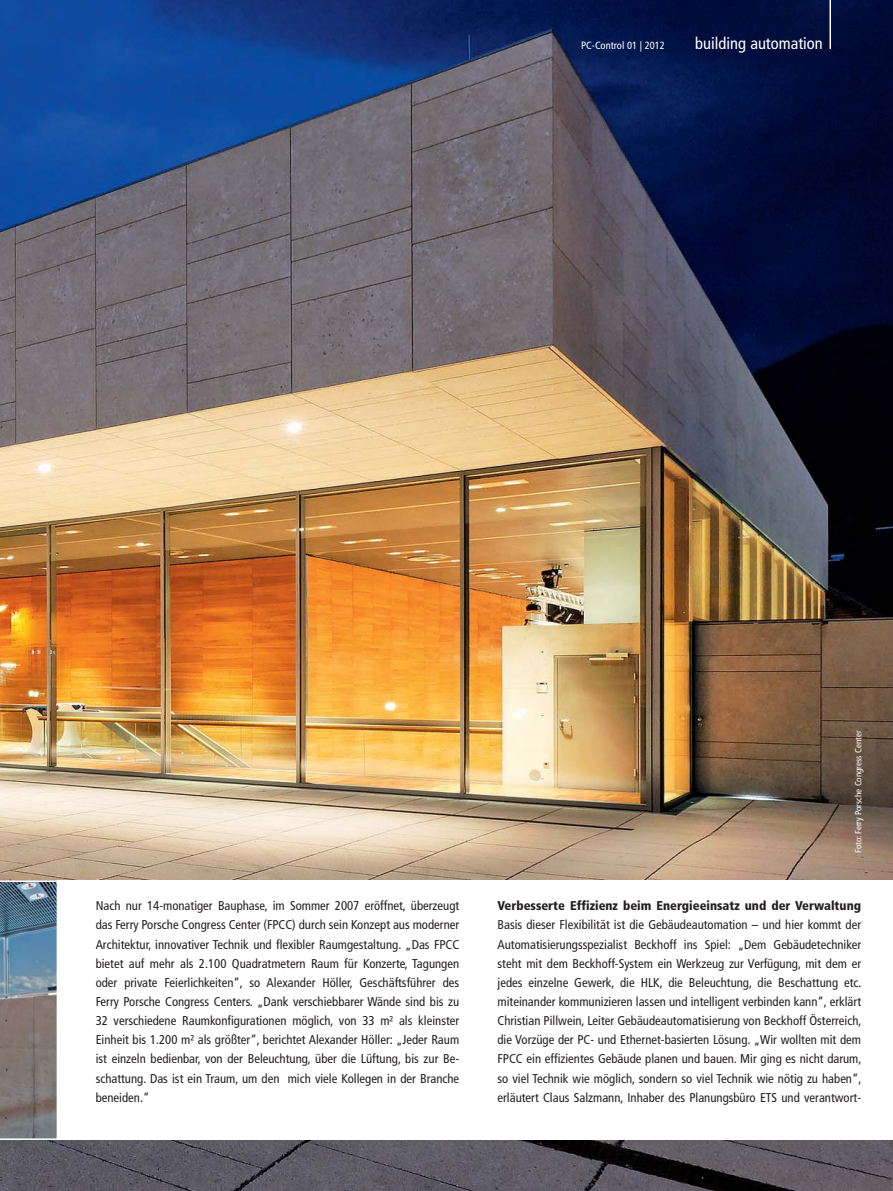
<style>
.page{position:relative;width:893px;height:1191px;background:#fff}
.page>*{position:absolute;margin:0;border:0;box-sizing:border-box;transform-origin:0 0}
.t1{font:condensed 16.5px "Frutiger LT Pro";color:#fff}
.t2{font:condensed 12.75px/19.2px "Frutiger LT Pro";color:#231f20;text-align:justify}
.t3{font:900 condensed 12.75px "Frutiger LT Pro";color:#231f20}
.t4{font:condensed 10.5px "Frutiger LT Pro";color:#fff}
.t5{font:condensed 9px "Frutiger LT Pro";color:#fff}
</style>
<div class="page">
<img style="left:0;top:0;width:893px;height:1190px">
<div style="left:57px;top:880px;width:836px;height:260px;background:#fff"></div>
<svg style="left:0;top:880px;width:57px;height:260px;background:#727c85"></svg>
<hr style="left:829px;top:0;width:2px;height:49px;background:#fff">
<p class="t4" style="left:581px;top:41px;width:85px">PC-Control 01 | 2012</p>
<p class="t1" style="left:695px;top:37px;width:129px">building automation</p>
<p class="t5" style="left:855px;top:853px;width:124px;rotate:-90deg">Foto: Ferry Porsche Congress Center</p>
<p class="t2" style="left:96px;top:897px;width:365px">Nach nur 14-monatiger Bauphase, im Sommer 2007 eröffnet, überzeugt das Ferry Porsche Congress Center (FPCC) durch sein Konzept aus moderner Architektur, innovativer Technik und flexibler Raumgestaltung. „Das FPCC bietet auf mehr als 2.100 Quadratmetern Raum für Konzerte, Tagungen oder private Feierlichkeiten“, so Alexander Höller, Geschäftsführer des Ferry Porsche Congress Centers. „Dank verschiebbarer Wände sind bis zu 32 verschiedene Raumkonfigurationen möglich, von 33 m² als kleinster Einheit bis 1.200 m² als größter“, berichtet Alexander Höller: „Jeder Raum ist einzeln bedienbar, von der Beleuchtung, über die Lüftung, bis zur Be&shy;schattung. Das ist ein Traum, um den mich viele Kollegen in der Branche beneiden.“</p>
<p class="t3" style="left:497px;top:901px;width:365px">Verbesserte Effizienz beim Energieeinsatz und der Verwaltung</p>
<p class="t2" style="left:497px;top:916px;width:366px">Basis dieser Flexibilität ist die Gebäudeautomation – und hier kommt der Automatisierungsspezialist Beckhoff ins Spiel: „Dem Gebäudetechniker steht mit dem Beckhoff-System ein Werkzeug zur Verfügung, mit dem er jedes einzelne Gewerk, die HLK, die Beleuchtung, die Beschattung etc. miteinander kommunizieren lassen und intelligent verbinden kann“, erklärt Christian Pillwein, Leiter Gebäudeautomatisierung von Beckhoff Österreich, die Vorzüge der PC- und Ethernet-basierten Lösung. „Wir wollten mit dem FPCC ein effizientes Gebäude planen und bauen. Mir ging es nicht darum, so viel Technik wie möglich, sondern so viel Technik wie nötig zu haben“, erläutert Claus Salzmann, Inhaber des Planungsbüro ETS und verantwort-</p>
</div>
